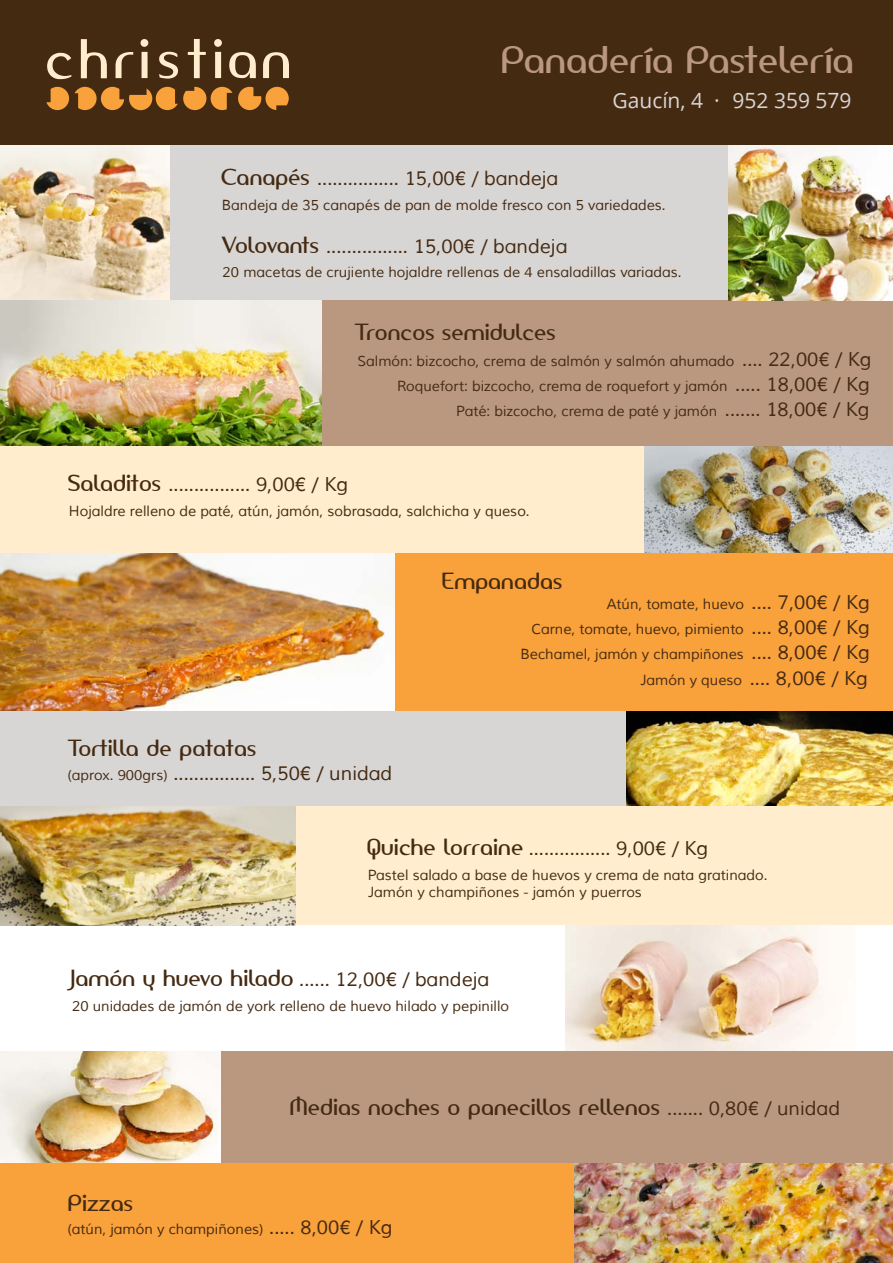
<style>
.page{position:relative;width:893px;height:1263px;background:#fff}
.page>*{position:absolute;margin:0;border:0;box-sizing:border-box;transform-origin:0 0}
.t1{font:52.2px "Amerika Sans";color:#ffedcd}
.t2{font:36px "Amerika Sans";color:#ba9880}
.t3{font:21.75px "Amerika Sans";color:#452a12}
.t4{font:21px "Open Sans";color:#d8d6d4}
.t5{font:19.35px "Muli";color:#452a12}
.t6{font:14.25px/25px "Muli";color:#452a12;text-align:right}
.s1{font-family:"Amerika Sans";font-size:21.75px}
.s2{font-size:19.35px}
.s3{font-size:14.25px}
.s4{font-family:"Muli";font-size:19.35px}
</style>
<div class="page">
<div style="left:0;top:439px;width:893px;height:119px;background:#ffedcd"></div>
<div style="left:0;top:699px;width:893px;height:107px;background:#d8d6d4"></div>
<img style="left:565px;top:925px;width:260px;height:126px">
<img style="left:626px;top:711px;width:267px;height:95px">
<div style="left:0;top:1051px;width:893px;height:112px;background:#ba9880"></div>
<img style="left:0;top:1051px;width:221px;height:112px">
<img style="left:644px;top:446px;width:249px;height:107px">
<div style="left:0;top:136px;width:893px;height:165px;background:#d8d6d4"></div>
<div style="left:0;top:300px;width:893px;height:146px;background:#ba9880"></div>
<div style="left:0;top:553px;width:893px;height:158px;background:#f9a13b"></div>
<img style="left:0;top:553px;width:395px;height:158px">
<img style="left:0;top:144px;width:169px;height:156px">
<img style="left:729px;top:144px;width:164px;height:156px">
<div style="left:0;top:806px;width:893px;height:119px;background:#ffedcd"></div>
<div style="left:0;top:1163px;width:893px;height:100px;background:#f9a13b"></div>
<img style="left:574px;top:1163px;width:319px;height:100px">
<div style="left:0;top:0;width:893px;height:144px;background:#452a12"></div>
<svg style="left:46px;top:87px;width:23px;height:23px"></svg>
<svg style="left:238px;top:87px;width:51px;height:23px"></svg>
<svg style="left:75px;top:87px;width:157px;height:23px"></svg>
<img style="left:0;top:300px;width:322px;height:146px">
<img style="left:0;top:806px;width:296px;height:119px">
<h1 class="t1" style="left:44px;top:26px;width:248px">c hris ait n</h1>
<h2 class="t2" style="left:500px;top:37px;width:354px">Panadería Pastelería</h2>
<h3 class="t4" style="left:612px;top:86px;width:241px">Gaucín, 4 · 952 359 579</h3>
<h3 class="t5" style="left:220px;top:167px;width:339px"><span class="s1">Canapés</span> ................ 15,00€ / bandeja</h3>
<p class="t6" style="left:222px;top:193px;width:445px">Bandeja de 35 canapés de pan de molde fresco con 5 variedades.</p>
<h3 class="t5" style="left:221px;top:234px;width:348px"><span class="s1">Volovants</span> ................ 15,00€ / bandeja</h3>
<p class="t6" style="left:223px;top:260px;width:460px">20 macetas de crujiente hojaldre rellenas de 4 ensaladillas variadas.</p>
<h3 class="t3" style="left:355px;top:318px;width:202px">Troncos semidulces</h3>
<p class="t6" style="left:358px;top:349px;width:516px">Salmón: bizcocho, crema de salmón y salmón ahumado <span class="s2">.... 22,00€ / Kg<br></span>Roquefort: bizcocho, crema de roquefort y jamón <span class="s2">..... 18,00€ / Kg<br></span>Paté: bizcocho, crema de paté y jamón <span class="s2">....... 18,00€ / Kg</span></p>
<h3 class="t5" style="left:68px;top:473px;width:282px"><span class="s1">Saladitos</span> ................ 9,00€ / Kg</h3>
<p class="t6" style="left:69px;top:499px;width:462px">Hojaldre relleno de paté, atún, jamón, sobrasada, salchicha y queso.</p>
<h3 class="t3" style="left:68px;top:734px;width:190px">Tortilla de patatas</h3>
<h3 class="t5" style="left:68px;top:761px;width:326px"><span class="s3">(aprox. 900grs)</span> ................ 5,50€ / unidad</h3>
<h3 class="t3" style="left:442px;top:567px;width:122px">Empanadas</h3>
<p class="t6" style="left:520px;top:592px;width:351px">Atún, tomate, huevo <span class="s2">.... 7,00€ / Kg<br></span>Carne, tomate, huevo, pimiento <span class="s2">.... 8,00€ / Kg<br></span>Bechamel, jamón y champiñones <span class="s2">.... 8,00€ / Kg</span></p>
<h3 class="t5" style="left:640px;top:666px;width:229px"><span class="s3">Jamón y queso</span> .... 8,00€ / Kg</h3>
<h3 class="t5" style="left:366px;top:836px;width:343px"><span class="s1">Quiche lorraine</span> ................ 9,00€ / Kg</h3>
<p class="t6" style="left:368px;top:866px;width:401px;line-height:17.1px;text-align:left">Pastel salado a base de huevos y crema de nata gratinado.<br>Jamón y champiñones - jamón y puerros</p>
<h3 class="t5" style="left:71px;top:967px;width:420px"><span class="s1">Jamón y huevo hilado</span> ...... 12,00€ / bandeja</h3>
<p class="t6" style="left:72px;top:993px;width:439px">20 unidades de jamón de york relleno de huevo hilado y pepinillo</p>
<h3 class="t3" style="left:290px;top:1093px;width:552px">Medias noches o panecillos rellenos <span class="s4">....... 0,80€ / unidad</span></h3>
<h3 class="t3" style="left:68px;top:1189px;width:67px">Pizzas</h3>
<p class="t6" style="left:68px;top:1217px;width:326px">(atún, jamón y champiñones) <span class="s2">..... 8,00€ / Kg</span></p>
</div>
